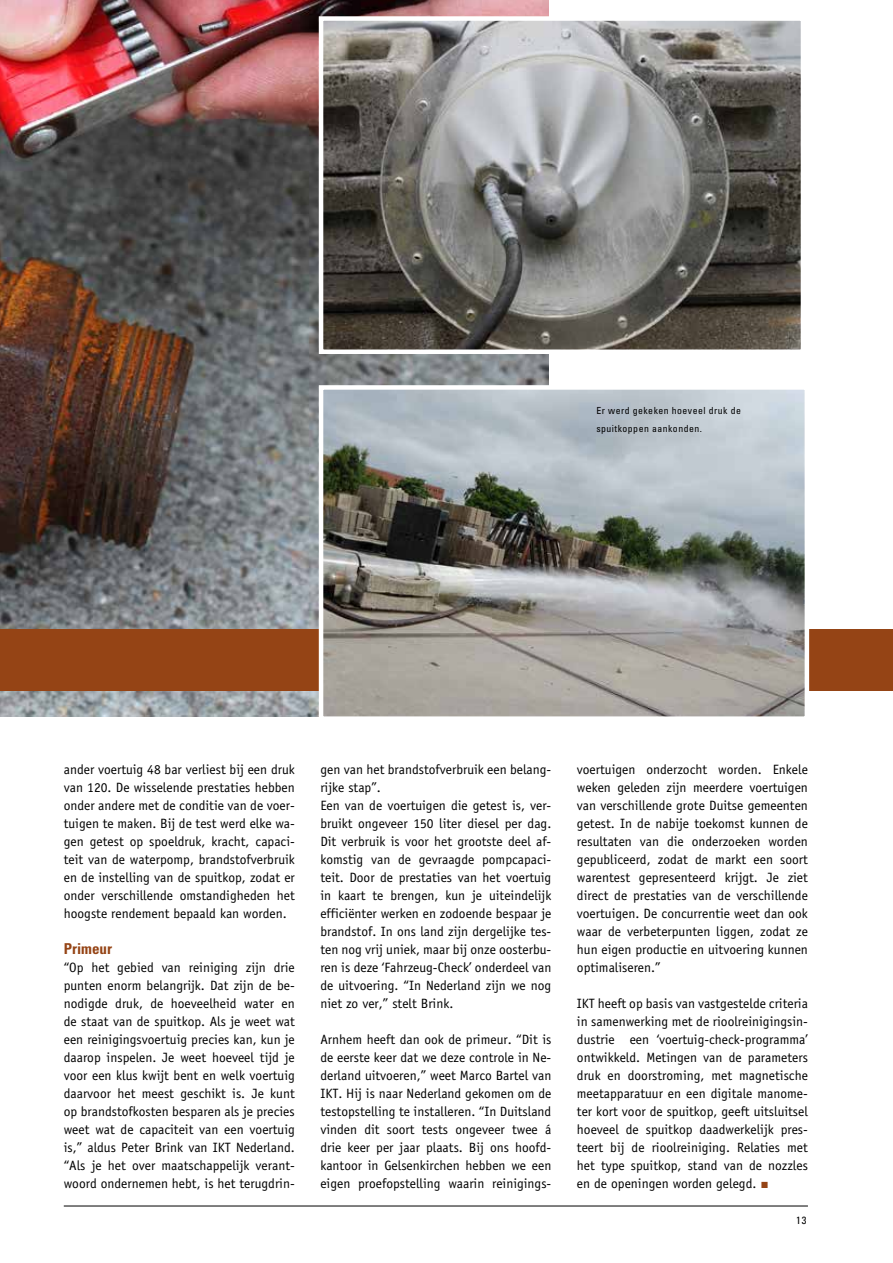
<style>
.page{position:relative;width:893px;height:1263px;background:#fff}
.page>*{position:absolute;margin:0;border:0;box-sizing:border-box;transform-origin:0 0}
.t1{font:700 condensed 15px "Univers LT Std";color:#954415}
.t2{font:13.5px/18px "Officina Sans Std";color:#000;text-align:justify}
.t3{font:condensed 10.5px "Univers LT Std";color:#000}
.t4{font:condensed 9.75px/18px "Univers LT Std";letter-spacing:.05em;color:#000}
.s1{font-family:"Scala Sans OT";color:#954415}
</style>
<div class="page">
<hr style="left:64px;top:1206px;width:744px;height:1px;background:#000">
<img style="left:0;top:0;width:549px;height:717px">
<img style="left:324px;top:21px;width:476px;height:328px">
<div style="left:319px;top:16px;width:486px;height:338px;border:4px solid #fff"></div>
<div style="left:0;top:629px;width:893px;height:62px;background:#954415"></div>
<img style="left:324px;top:390px;width:480px;height:326px">
<div style="left:319px;top:385px;width:490px;height:336px;border:4px solid #fff"></div>
<p class="t4" style="left:596px;top:401px;width:146px">Er werd gekeken hoeveel druk de spuitkoppen aankonden.</p>
<p class="t2" style="left:64px;top:760px;width:233px">ander voertuig 48 bar verliest bij een druk van 120. De wisselende prestaties hebben onder andere met de conditie van de voer&shy;tuigen te maken. Bij de test werd elke wa&shy;gen getest op spoeldruk, kracht, capaci&shy;teit van de waterpomp, brandstofverbruik en de instelling van de spuitkop, zodat er onder verschillende omstandigheden het hoogste rendement bepaald kan worden.</p>
<p class="t1" style="left:64px;top:939px;width:50px">Primeur</p>
<p class="t2" style="left:64px;top:958px;width:233px">“Op het gebied van reiniging zijn drie punten enorm belangrijk. Dat zijn de be&shy;nodigde druk, de hoeveelheid water en de staat van de spuitkop. Als je weet wat een reinigingsvoertuig precies kan, kun je daarop inspelen. Je weet hoeveel tijd je voor een klus kwijt bent en welk voertuig daarvoor het meest geschikt is. Je kunt op brandstofkosten besparen als je precies weet wat de capaciteit van een voertuig is,” aldus Peter Brink van IKT Nederland. “Als je het over maatschappelijk verant&shy;woord ondernemen hebt, is het terugdrin-</p>
<p class="t2" style="left:320px;top:760px;width:233px;text-align:left">gen van het brandstofverbruik een belang&shy;rijke stap”.<br>Een van de voertuigen die getest is, ver&shy;bruikt ongeveer 150 liter diesel per dag.<br>Dit verbruik is voor het grootste deel af&shy;komstig van de gevraagde pompcapaci&shy;teit. Door de prestaties van het voertuig in kaart te brengen, kun je uiteindelijk efficiënter werken en zodoende bespaar je brandstof. In ons land zijn dergelijke tes&shy;ten nog vrij uniek, maar bij onze oosterbu&shy;ren is deze ‘Fahrzeug-Check’ onderdeel van de uitvoering. “In Nederland zijn we nog niet zo ver,” stelt Brink.</p>
<p class="t2" style="left:320px;top:1030px;width:233px">Arnhem heeft dan ook de primeur. “Dit is de eerste keer dat we deze controle in Ne&shy;derland uitvoeren,” weet Marco Bartel van IKT. Hij is naar Nederland gekomen om de testopstelling te installeren. “In Duitsland vinden dit soort tests ongeveer twee á drie keer per jaar plaats. Bij ons hoofd&shy;kantoor in Gelsenkirchen hebben we een eigen proefopstelling waarin reinigings-</p>
<p class="t2" style="left:577px;top:760px;width:233px">voertuigen onderzocht worden. Enkele weken geleden zijn meerdere voertuigen van verschillende grote Duitse gemeenten getest. In de nabije toekomst kunnen de resultaten van die onderzoeken worden gepubliceerd, zodat de markt een soort warentest gepresenteerd krijgt. Je ziet direct de prestaties van de verschillende voertuigen. De concurrentie weet dan ook waar de verbeterpunten liggen, zodat ze hun eigen productie en uitvoering kunnen optimaliseren.”</p>
<p class="t2" style="left:577px;top:994px;width:233px">IKT heeft op basis van vastgestelde criteria in samenwerking met de rioolreinigingsin&shy;dustrie een ‘voertuig-check-programma’ ontwikkeld. Metingen van de parameters druk en doorstroming, met magnetische meetapparatuur en een digitale manome&shy;ter kort voor de spuitkop, geeft uitsluitsel hoeveel de spuitkop daadwerkelijk pres&shy;teert bij de rioolreiniging. Relaties met het type spuitkop, stand van de nozzles en de openingen worden gelegd. <span class="s1">▪</span></p>
<p class="t3" style="left:796px;top:1214px;width:12px">13</p>
</div>
